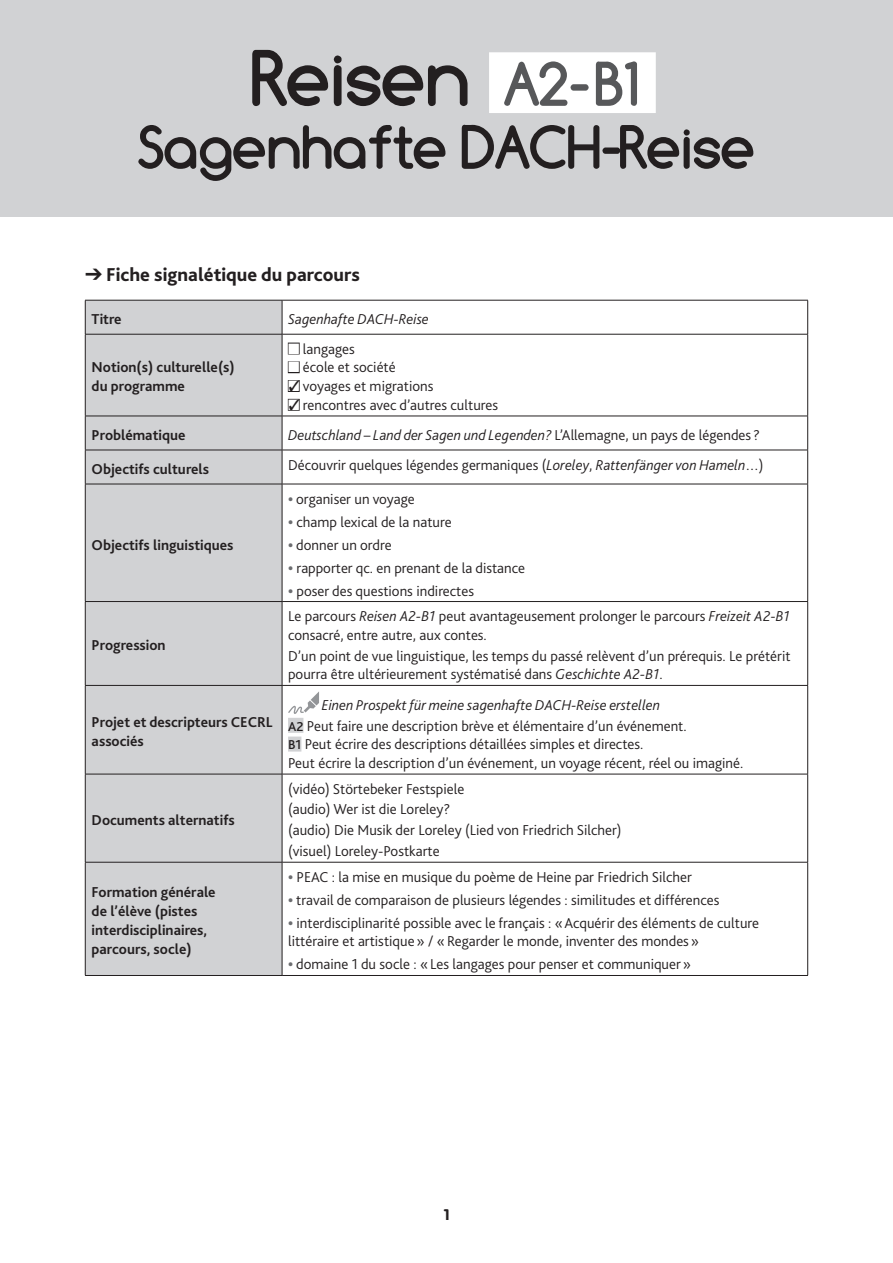
<style>
.page{position:relative;width:893px;height:1263px;background:#fff}
.page>*{position:absolute;margin:0;border:0;box-sizing:border-box;transform-origin:0 0}
.t1{font:700 76.95px "Comfortaa";color:#231f20}
.t2{font:700 60px "Comfortaa";color:#231f20}
.t3{font:800 19.5px "Bliss 2";color:#231f20}
.t4{font:300 15px/18.8px "Bliss 2";color:#231f20}
.t5{font:700 15px/18.8px "Bliss 2";color:#231f20}
.t6{font:italic 300 15px "Bliss 2";color:#231f20}
.t7{font:700 15px "Folks";color:#231f20}
.s1{font-size:60.75px;color:#57585a}
.s2{color:#fff}
.s3{font-style:normal}
.s4{font-style:italic}
.s5{font-weight:800;color:#6c6d70}
.s6{font-weight:500;font-size:13.5px}
</style>
<div class="page">
<div style="left:0;top:0;width:893px;height:217px;background:#d1d2d4"></div>
<div style="left:489px;top:52px;width:167px;height:61px;background:#fff"></div>
<div style="left:86px;top:301px;width:196px;height:674px;background:#d1d2d4"></div>
<hr style="left:85px;top:334px;width:197px;height:1px;background:#231f20">
<hr style="left:85px;top:416px;width:197px;height:1px;background:#231f20">
<hr style="left:85px;top:450px;width:197px;height:1px;background:#231f20">
<hr style="left:85px;top:484px;width:197px;height:1px;background:#231f20">
<hr style="left:85px;top:601px;width:197px;height:1px;background:#231f20">
<hr style="left:85px;top:685px;width:197px;height:1px;background:#231f20">
<hr style="left:85px;top:774px;width:197px;height:1px;background:#231f20">
<hr style="left:85px;top:862px;width:197px;height:1px;background:#231f20">
<hr style="left:282px;top:300px;width:526px;height:1px;background:#231f20">
<hr style="left:807px;top:300px;width:1px;height:34px;background:#231f20">
<hr style="left:282px;top:334px;width:526px;height:1px;background:#231f20">
<hr style="left:807px;top:334px;width:1px;height:82px;background:#231f20">
<hr style="left:282px;top:416px;width:526px;height:1px;background:#231f20">
<hr style="left:807px;top:416px;width:1px;height:34px;background:#231f20">
<hr style="left:282px;top:450px;width:526px;height:1px;background:#231f20">
<hr style="left:807px;top:450px;width:1px;height:34px;background:#231f20">
<hr style="left:282px;top:484px;width:526px;height:1px;background:#231f20">
<hr style="left:807px;top:484px;width:1px;height:117px;background:#231f20">
<hr style="left:282px;top:601px;width:526px;height:1px;background:#231f20">
<hr style="left:807px;top:602px;width:1px;height:83px;background:#231f20">
<hr style="left:282px;top:685px;width:526px;height:1px;background:#231f20">
<hr style="left:807px;top:686px;width:1px;height:88px;background:#231f20">
<hr style="left:282px;top:774px;width:526px;height:1px;background:#231f20">
<hr style="left:807px;top:774px;width:1px;height:88px;background:#231f20">
<hr style="left:282px;top:862px;width:526px;height:1px;background:#231f20">
<hr style="left:807px;top:862px;width:1px;height:113px;background:#231f20">
<hr style="left:282px;top:975px;width:526px;height:1px;background:#231f20">
<hr style="left:85px;top:300px;width:197px;height:1px;background:#231f20">
<hr style="left:85px;top:300px;width:1px;height:34px;background:#231f20">
<hr style="left:282px;top:300px;width:1px;height:34px;background:#231f20">
<hr style="left:85px;top:334px;width:1px;height:82px;background:#231f20">
<hr style="left:282px;top:334px;width:1px;height:82px;background:#231f20">
<hr style="left:85px;top:416px;width:1px;height:34px;background:#231f20">
<hr style="left:282px;top:416px;width:1px;height:34px;background:#231f20">
<hr style="left:85px;top:450px;width:1px;height:34px;background:#231f20">
<hr style="left:282px;top:450px;width:1px;height:34px;background:#231f20">
<hr style="left:85px;top:484px;width:1px;height:117px;background:#231f20">
<hr style="left:282px;top:484px;width:1px;height:117px;background:#231f20">
<hr style="left:85px;top:602px;width:1px;height:83px;background:#231f20">
<hr style="left:282px;top:602px;width:1px;height:83px;background:#231f20">
<hr style="left:85px;top:686px;width:1px;height:88px;background:#231f20">
<hr style="left:282px;top:686px;width:1px;height:88px;background:#231f20">
<hr style="left:85px;top:774px;width:1px;height:88px;background:#231f20">
<hr style="left:282px;top:774px;width:1px;height:88px;background:#231f20">
<hr style="left:85px;top:862px;width:1px;height:113px;background:#231f20">
<hr style="left:282px;top:862px;width:1px;height:113px;background:#231f20">
<hr style="left:85px;top:975px;width:197px;height:1px;background:#231f20">
<div style="left:288px;top:343px;width:12px;height:11px;border:2px solid #231f20"></div>
<div style="left:288px;top:361px;width:12px;height:12px;border:2px solid #231f20"></div>
<div style="left:288px;top:380px;width:12px;height:12px;border:2px solid #231f20"></div>
<div style="left:288px;top:399px;width:12px;height:12px;border:2px solid #231f20"></div>
<div style="left:288px;top:718px;width:15px;height:15px;background:#d1d2d4"></div>
<div style="left:288px;top:736px;width:13px;height:15px;background:#d1d2d4"></div>
<svg style="left:288px;top:691px;width:31px;height:23px"></svg>
<h1 class="t1" style="left:252px;top:34px;width:390px">Reisen <span class="s1">A2- B1</span></h1>
<h2 class="t2" style="left:138px;top:112px;width:618px">Sagenhafte DACH-Reise</h2>
<h3 class="t3" style="left:85px;top:263px;width:276px">➔ Fiche signalétique du parcours</h3>
<p class="t5" style="left:92px;top:309px;width:32px">Titre</p>
<p class="t6" style="left:288px;top:310px;width:142px">Sagenhafte DACH-Reise</p>
<p class="t5" style="left:92px;top:358px;width:145px">Notion(s) culturelle(s) du programme</p>
<p class="t4" style="left:288px;top:339px;width:68px"><span class="s2">■</span> langages</p>
<p class="t4" style="left:288px;top:358px;width:109px"><span class="s2">■</span> école et société</p>
<p class="t4" style="left:288px;top:376px;width:147px"><span class="s2">■</span>✓ voyages et migrations</p>
<p class="t4" style="left:288px;top:395px;width:212px"><span class="s2">■</span>✓ rencontres avec d’autres cultures</p>
<p class="t5" style="left:92px;top:425px;width:95px">Problématique</p>
<p class="t6" style="left:288px;top:425px;width:473px">Deutschland – Land der Sagen und Legenden? <span class="s3">L’Allemagne, un pays de légendes ?</span></p>
<p class="t5" style="left:92px;top:459px;width:119px">Objectifs culturels</p>
<p class="t4" style="left:288px;top:455px;width:477px">Découvrir quelques légendes germaniques (<span class="s4">Loreley</span>, <span class="s4">Rattenfänger von Hameln</span>…)</p>
<p class="t5" style="left:92px;top:535px;width:143px">Objectifs linguistiques</p>
<p class="t5" style="left:92px;top:635px;width:76px">Progression</p>
<p class="t5" style="left:92px;top:712px;width:183px">Projet et descripteurs CECRL associés</p>
<p class="t5" style="left:92px;top:810px;width:145px">Documents alternatifs</p>
<p class="t5" style="left:92px;top:883px;width:126px">Formation générale de l’élève (pistes interdisciplinaires, parcours, socle)</p>
<p class="t4" style="left:288px;top:489px;width:128px"><span class="s5">•</span> organiser un voyage</p>
<p class="t4" style="left:288px;top:512px;width:165px"><span class="s5">•</span> champ lexical de la nature</p>
<p class="t4" style="left:288px;top:535px;width:105px"><span class="s5">•</span> donner un ordre</p>
<p class="t4" style="left:288px;top:558px;width:238px"><span class="s5">•</span> rapporter qc. en prenant de la distance</p>
<p class="t4" style="left:288px;top:581px;width:188px"><span class="s5">•</span> poser des questions indirectes</p>
<p class="t4" style="left:288px;top:606px;width:503px">Le parcours <span class="s4">Reisen A2-B1</span> peut avantageusement prolonger le parcours <span class="s4">Freizeit A2-B1 </span>consacré, entre autre, aux contes.</p>
<p class="t4" style="left:288px;top:646px;width:504px">D’un point de vue linguistique, les temps du passé relèvent d’un prérequis. Le prétérit pourra être ultérieurement systématisé dans <span class="s4">Geschichte A2-B1</span>.</p>
<p class="t4" style="left:288px;top:694px;width:400px;line-height:20.9px;text-align:center"><span class="s4">Einen Prospekt für meine sagenhafte DACH-Reise erstellen<br></span><span class="s6">A2</span> Peut faire une description brève et élémentaire d’un événement.</p>
<p class="t4" style="left:288px;top:735px;width:457px"><span class="s6">B1</span> Peut écrire des descriptions détaillées simples et directes.<br>Peut écrire la description d’un événement, un voyage récent, réel ou imaginé.</p>
<p class="t4" style="left:288px;top:778px;width:335px;line-height:20.9px">(vidéo) Störtebeker Festspiele<br>(audio) Wer ist die Loreley?<br>(audio) Die Musik der Loreley (Lied von Friedrich Silcher) (visuel) Loreley-Postkarte</p>
<p class="t4" style="left:288px;top:867px;width:405px"><span class="s5">•</span> PEAC : la mise en musique du poème de Heine par Friedrich Silcher</p>
<p class="t4" style="left:288px;top:890px;width:433px"><span class="s5">•</span> travail de comparaison de plusieurs légendes : similitudes et différences</p>
<p class="t4" style="left:288px;top:913px;width:473px"><span class="s5">•</span> interdisciplinarité possible avec le français : «Acquérir des éléments de culture littéraire et artistique» / «Regarder le monde, inventer des mondes»</p>
<p class="t4" style="left:288px;top:955px;width:404px"><span class="s5">•</span> domaine 1 du socle : «Les langages pour penser et communiquer»</p>
<p class="t7" style="left:444px;top:1205px;width:7px">1</p>
</div>
